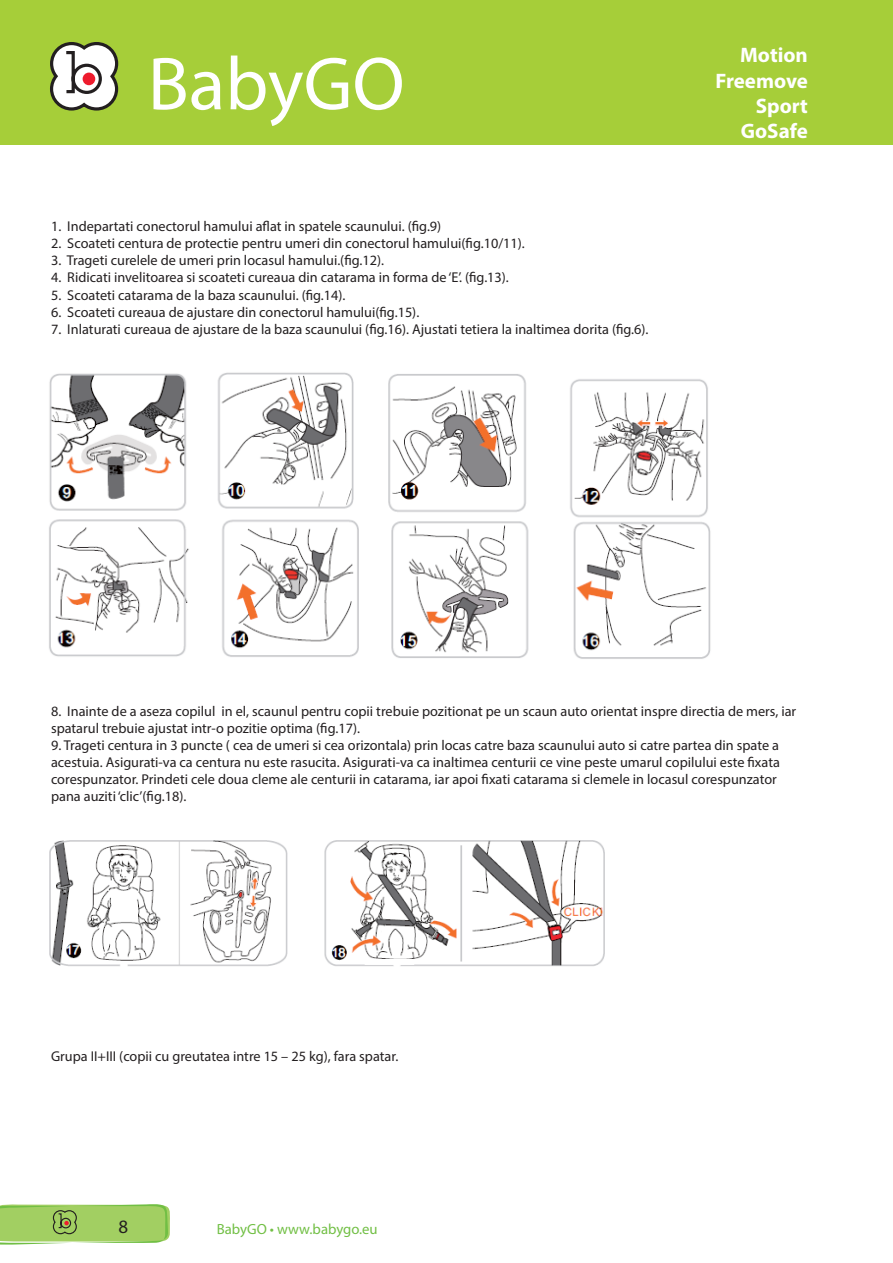
<style>
.page{position:relative;width:893px;height:1263px;background:#fff}
.page>*{position:absolute;margin:0;border:0;box-sizing:border-box;transform-origin:0 0}
.t1{font:75.75px "Myriad Pro";color:#fff}
.t2{font:700 21px "Myriad Pro";color:#fff}
.t3{font:18.9px "Myriad Pro";color:#231f20}
.t4{font:14.7px "Myriad Pro";color:#71bf44}
.t5{font:14.25px/17.1px "Myriad Pro";color:#231f20}
</style>
<div class="page">
<svg style="left:0;top:1204px;width:170px;height:41px"></svg>
<div style="left:0;top:0;width:893px;height:145px;background:#a6ce39"></div>
<svg style="left:50px;top:42px;width:69px;height:69px"></svg>
<img style="left:49px;top:840px;width:556px;height:126px">
<img style="left:49px;top:372px;width:662px;height:287px">
<p class="t1" style="left:148px;top:37px;width:258px">BabyGO</p>
<p class="t5" style="left:51px;top:218px;width:392px">1. Indepartati conectorul hamului aflat in spatele scaunului. (fig.9)</p>
<p class="t5" style="left:51px;top:235px;width:475px">2. Scoateti centura de protectie pentru umeri din conectorul hamului(fig.10/11).</p>
<p class="t5" style="left:51px;top:252px;width:335px">3. Trageti curelele de umeri prin locasul hamului.(fig.12).</p>
<p class="t5" style="left:51px;top:269px;width:459px">4. Ridicati invelitoarea si scoateti cureaua din catarama in forma de ‘E’. (fig.13).</p>
<p class="t5" style="left:51px;top:286px;width:296px">5. Scoateti catarama de la baza scaunului. (fig.14).</p>
<p class="t5" style="left:51px;top:303px;width:370px">6. Scoateti cureaua de ajustare din conectorul hamului(fig.15).</p>
<p class="t5" style="left:51px;top:320px;width:599px">7. Inlaturati cureaua de ajustare de la baza scaunului (fig.16). Ajustati tetiera la inaltimea dorita (fig.6).</p>
<p class="t2" style="left:740px;top:42px;width:69px">Motion</p>
<p class="t2" style="left:715px;top:67px;width:94px">Freemove</p>
<p class="t2" style="left:756px;top:92px;width:54px">Sport</p>
<p class="t2" style="left:741px;top:117px;width:69px">GoSafe</p>
<p class="t5" style="left:51px;top:702px;width:747px">8. Inainte de a aseza copilul in el, scaunul pentru copii trebuie pozitionat pe un scaun auto orientat inspre directia de mers, iar spatarul trebuie ajustat intr-o pozitie optima (fig.17).</p>
<p class="t5" style="left:51px;top:736px;width:730px">9. Trageti centura in 3 puncte ( cea de umeri si cea orizontala) prin locas catre baza scaunului auto si catre partea din spate a acestuia. Asigurati-va ca centura nu este rasucita. Asigurati-va ca inaltimea centurii ce vine peste umarul copilului este fixata corespunzator. Prindeti cele doua cleme ale centurii in catarama, iar apoi fixati catarama si clemele in locasul corespunzator pana auziti ‘clic’(fig.18).</p>
<p class="t5" style="left:51px;top:1048px;width:349px">Grupa II+III (copii cu greutatea intre 15 – 25 kg), fara spatar.</p>
<p class="t3" style="left:118px;top:1215px;width:11px">8</p>
<p class="t4" style="left:217px;top:1220px;width:162px">BabyGO • www.babygo.eu</p>
</div>
